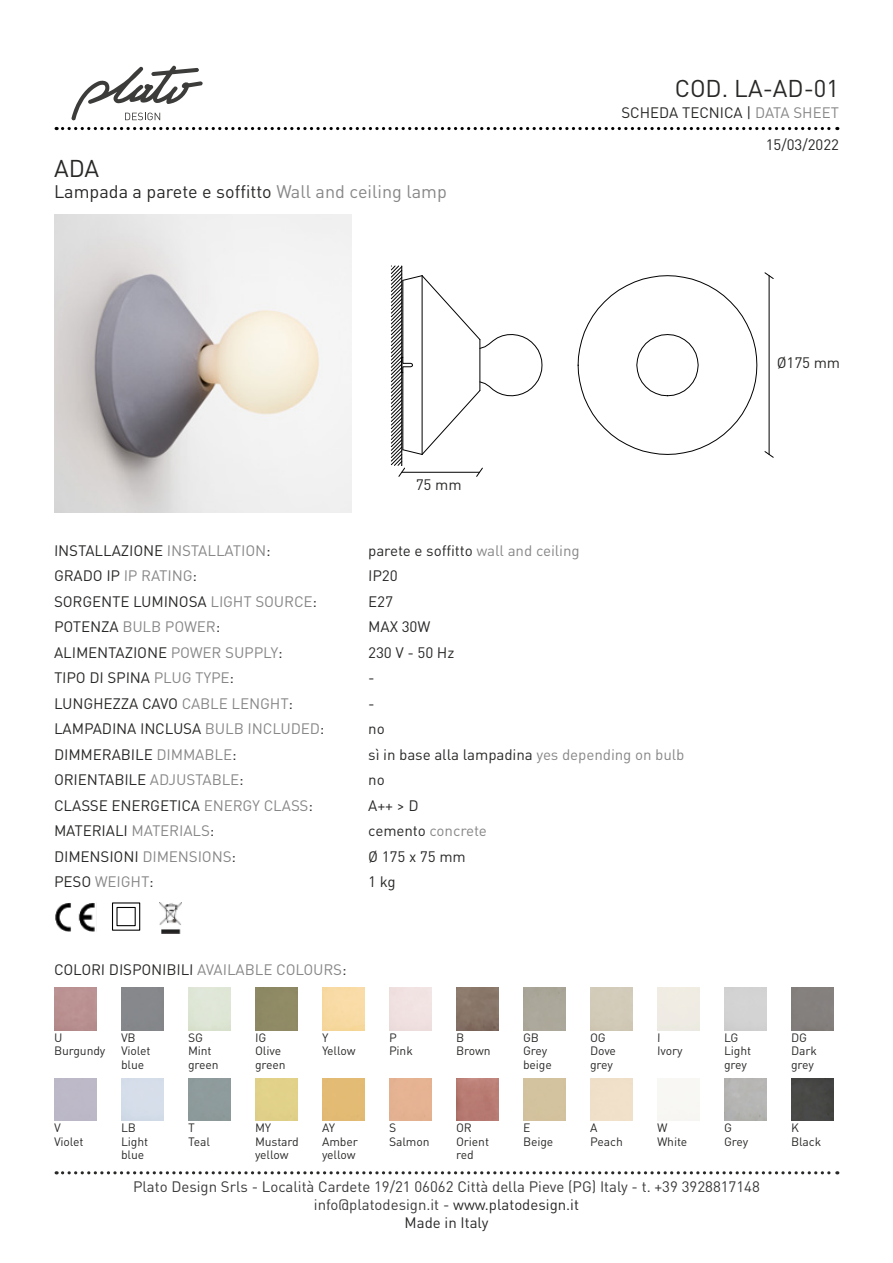
<style>
.page{position:relative;width:893px;height:1263px;background:#fff}
.page>*{position:absolute;margin:0;border:0;box-sizing:border-box;transform-origin:0 0}
.t1{font:24px "DIN Pro";color:#282827}
.t2{font:18px "DIN Pro";color:#282827}
.t3{font:15px/25.5px "DIN Pro";color:#282827}
.t4{font:15px/18px "DIN Pro";color:#3c3b3b;text-align:center}
.t5{font:12px/13.5px "DIN Pro";color:#282827}
.s1{color:#878787}
.s2{color:#282827}
</style>
<div class="page">
<svg style="left:71px;top:65px;width:132px;height:56px"></svg>
<svg style="left:63px;top:127px;width:775px;height:3px"></svg>
<svg style="left:63px;top:1171px;width:775px;height:3px"></svg>
<div style="left:255px;top:987px;width:43px;height:43px;background:#8f8a65"></div>
<img style="left:456px;top:987px;width:43px;height:43px">
<img style="left:456px;top:1078px;width:43px;height:43px">
<div style="left:791px;top:1078px;width:43px;height:43px;background:#484845"></div>
<img style="left:54px;top:215px;width:298px;height:297px">
<img style="left:55px;top:903px;width:40px;height:29px">
<svg style="left:112px;top:902px;width:29px;height:29px"></svg>
<img style="left:159px;top:902px;width:22px;height:31px">
<svg style="left:390px;top:265px;width:153px;height:212px"></svg>
<svg style="left:577px;top:272px;width:197px;height:186px"></svg>
<h1 class="t1" style="left:675px;top:72px;width:166px">COD. LA-AD-01</h1>
<p class="t3" style="left:621px;top:99px;width:219px">SCHEDA TECNICA | <span class="s1">DATA SHEET</span></p>
<h1 class="t1" style="left:54px;top:152px;width:47px">ADA</h1>
<p class="t2" style="left:54px;top:179px;width:394px">Lampada a parete e soffitto <span class="s1">Wall and ceiling lamp</span></p>
<p class="t3" style="left:766px;top:131px;width:75px">15/03/2022</p>
<p class="t3" style="left:777px;top:349px;width:65px">Ø175 mm</p>
<p class="t3" style="left:416px;top:471px;width:48px">75 mm</p>
<p class="t3" style="left:54px;top:537px;width:272px">INSTALLAZIONE <span class="s1">INSTALLATION</span>:<br>GRADO IP <span class="s1">IP RATING</span>:<br>SORGENTE LUMINOSA <span class="s1">LIGHT SOURCE</span>:<br>POTENZA <span class="s1">BULB POWER</span>:<br>ALIMENTAZIONE <span class="s1">POWER SUPPLY</span>:<br>TIPO DI SPINA <span class="s1">PLUG TYPE</span>:<br>LUNGHEZZA CAVO <span class="s1">CABLE LENGHT</span>:<br>LAMPADINA INCLUSA <span class="s1">BULB INCLUDED</span>:<br>DIMMERABILE <span class="s1">DIMMABLE</span>:<br>ORIENTABILE <span class="s1">ADJUSTABLE</span>:<br>CLASSE ENERGETICA <span class="s1">ENERGY CLASS</span>:<br>MATERIALI <span class="s1">MATERIALS</span>:<br>DIMENSIONI <span class="s1">DIMENSIONS</span>:<br>PESO <span class="s1">WEIGHT</span>:</p>
<p class="t3" style="left:368px;top:537px;width:318px">parete e soffitto <span class="s1">wall and ceiling<br></span>IP20<br>E27<br>MAX 30W<br>230 V - 50 Hz<br>-<br>-<br>no<br>sì in base alla lampadina <span class="s1">yes depending on bulb </span>no<br>A++ &gt; D<br>cemento <span class="s1">concrete<br></span>Ø 175 x 75 mm<br>1 kg</p>
<p class="t3" style="left:54px;top:956px;width:294px">COLORI DISPONIBILI <span class="s1">AVAILABLE COLOURS</span>:</p>
<p class="t5" style="left:54px;top:1030px;width:53px">U<br>Burgundy</p>
<p class="t5" style="left:121px;top:1030px;width:31px">VB<br>Violet blue</p>
<p class="t5" style="left:188px;top:1030px;width:32px">SG<br>Mint green</p>
<p class="t5" style="left:255px;top:1030px;width:32px">IG<br>Olive green</p>
<p class="t5" style="left:322px;top:1030px;width:35px">Y<br>Yellow</p>
<p class="t5" style="left:389px;top:1030px;width:26px">P<br>Pink</p>
<p class="t5" style="left:456px;top:1030px;width:36px">B<br>Brown</p>
<p class="t5" style="left:523px;top:1030px;width:31px">GB<br>Grey beige</p>
<p class="t5" style="left:590px;top:1030px;width:28px">OG<br>Dove grey</p>
<p class="t5" style="left:657px;top:1030px;width:27px">I<br>Ivory</p>
<p class="t5" style="left:724px;top:1030px;width:29px">LG<br>Light grey</p>
<p class="t5" style="left:791px;top:1030px;width:28px">DG<br>Dark grey</p>
<p class="t5" style="left:54px;top:1121px;width:31px">V<br>Violet</p>
<p class="t5" style="left:121px;top:1121px;width:29px">LB<br>Light blue</p>
<p class="t5" style="left:188px;top:1121px;width:24px">T<br>Teal</p>
<p class="t5" style="left:255px;top:1121px;width:46px">MY<br>Mustard yellow</p>
<p class="t5" style="left:322px;top:1121px;width:38px">AY<br>Amber yellow</p>
<p class="t5" style="left:389px;top:1121px;width:42px">S<br>Salmon</p>
<p class="t5" style="left:456px;top:1121px;width:35px">OR<br>Orient red</p>
<p class="t5" style="left:523px;top:1121px;width:32px">E<br>Beige</p>
<p class="t5" style="left:590px;top:1121px;width:35px">A<br>Peach</p>
<p class="t5" style="left:657px;top:1121px;width:32px">W<br>White</p>
<p class="t5" style="left:724px;top:1121px;width:26px">G<br>Grey</p>
<p class="t5" style="left:791px;top:1121px;width:32px">K<br>Black</p>
<p class="t4" style="left:133px;top:1177px;width:628px">Plato Design Srls - Località Cardete 19/21 06062 Città della Pieve (PG) Italy - t. +39 3928817148 info@platodesign.it - <span class="s2">www.platodesign.it<br>Made in Italy</span></p>
</div>
